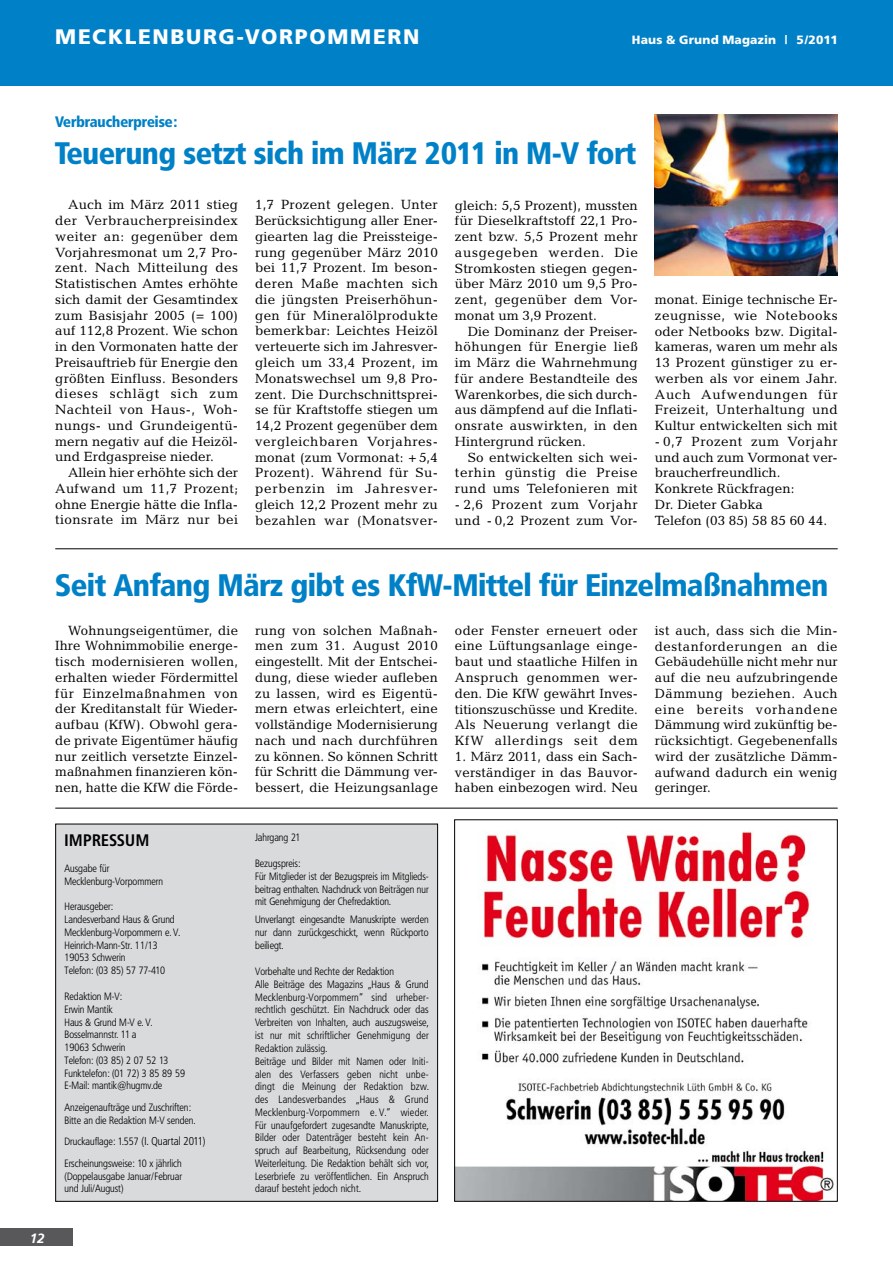
<style>
.page{position:relative;width:893px;height:1263px;background:#fff}
.page>*{position:absolute;margin:0;border:0;box-sizing:border-box;transform-origin:0 0}
.t1{font:900 30.75px "Frutiger Condensed BQ";color:#0081c7}
.t2{font:900 21px "Frutiger";letter-spacing:.08em;color:#fff}
.t3{font:700 16.5px "Frutiger Condensed BQ";letter-spacing:.03em;color:#000}
.t4{font:900 15px "Frutiger Condensed BQ";color:#0081c7}
.t5{font:13.5px/15.8px "Candida";letter-spacing:.01em;color:#000;text-align:justify}
.t6{font:italic 700 13.5px "Frutiger";color:#fff}
.t7{font:900 12px "Frutiger";letter-spacing:.015em;color:#fff}
.t8{font:300 10.5px/12.8px "Frutiger Condensed BQ";letter-spacing:.005em;color:#000}
.s1{font-size:11.25px}
</style>
<div class="page">
<div style="left:0;top:1229px;width:72px;height:17px;background:#58585a"></div>
<div style="left:0;top:0;width:893px;height:85px;background:#0081c7"></div>
<img style="left:456px;top:831px;width:378px;height:369px">
<div style="left:454px;top:819px;width:384px;height:383px;border:1px solid #000"></div>
<div style="left:56px;top:824px;width:382px;height:377px;background:#d9dadb"></div>
<div style="left:55px;top:824px;width:383px;height:378px;border:1px solid #000"></div>
<img style="left:655px;top:115px;width:183px;height:160px">
<hr style="left:55px;top:548px;width:783px;height:1px;background:#000">
<hr style="left:55px;top:808px;width:783px;height:1px;background:#000">
<h2 class="t2" style="left:55px;top:24px;width:366px">MECKLENBURG-VORPOMMERN</h2>
<p class="t7" style="left:632px;top:33px;width:207px">HAUS &amp; GRUND MAGAZIN | 5/2011</p>
<p class="t4" style="left:55px;top:112px;width:123px">Verbraucherpreise:</p>
<h1 class="t1" style="left:55px;top:134px;width:582px">Teuerung setzt sich im März 2011 in M-V fort</h1>
<p class="t5" style="left:55px;top:197px;width:184px;text-indent:13px">Auch im März 2011 stieg der Verbraucherpreisindex weiter an: gegenüber dem Vorjahresmonat um 2,7 Pro&shy;zent. Nach Mitteilung des Statistischen Amtes erhöhte sich damit der Gesamtindex zum Basisjahr 2005 (= 100) auf 112,8 Prozent. Wie schon in den Vormonaten hatte der Preisauftrieb für Energie den größten Einfluss. Besonders dieses schlägt sich zum Nachteil von Haus-, Woh&shy;nungs- und Grundeigentü&shy;mern negativ auf die Heizöl&shy;und Erdgaspreise nieder.</p>
<p class="t5" style="left:55px;top:465px;width:184px;text-indent:13px">Allein hier erhöhte sich der Aufwand um 11,7 Prozent; ohne Energie hätte die Infla&shy;tionsrate im März nur bei</p>
<p class="t5" style="left:255px;top:197px;width:184px">1,7 Prozent gelegen. Unter Berücksichtigung aller Ener&shy;giearten lag die Preissteige&shy;rung gegenüber März 2010 bei 11,7 Prozent. Im beson&shy;deren Maße machten sich die jüngsten Preiserhöhun&shy;gen für Mineralölprodukte bemerkbar: Leichtes Heizöl verteuerte sich im Jahresver&shy;gleich um 33,4 Prozent, im Monatswechsel um 9,8 Pro&shy;zent. Die Durchschnittsprei&shy;se für Kraftstoffe stiegen um 14,2 Prozent gegenüber dem vergleichbaren Vorjahres&shy;monat (zum Vormonat: + 5,4<br>Prozent). Während für Su&shy;perbenzin im Jahresver&shy;gleich 12,2 Prozent mehr zu bezahlen war (Monatsver-</p>
<p class="t5" style="left:455px;top:197px;width:184px">gleich: 5,5 Prozent), mussten für Dieselkraftstoff 22,1 Pro&shy;zent bzw. 5,5 Prozent mehr ausgegeben werden. Die Stromkosten stiegen gegen&shy;über März 2010 um 9,5 Pro&shy;zent, gegenüber dem Vor&shy;monat um 3,9 Prozent.</p>
<p class="t5" style="left:455px;top:323px;width:184px;text-indent:13px">Die Dominanz der Preiser&shy;höhungen für Energie ließ im März die Wahrnehmung für andere Bestandteile des Warenkorbes, die sich durch&shy;aus dämpfend auf die Inflati&shy;onsrate auswirkten, in den Hintergrund rücken.</p>
<p class="t5" style="left:455px;top:449px;width:184px;text-indent:13px">So entwickelten sich wei&shy;terhin günstig die Preise rund ums Telefonieren mit</p>
<p class="t5" style="left:455px;top:496px;width:184px">- 2,6 Prozent zum Vorjahr und - 0,2 Prozent zum Vor-</p>
<p class="t5" style="left:655px;top:292px;width:184px">monat. Einige technische Er&shy;zeugnisse, wie Notebooks oder Netbooks bzw. Digital&shy;kameras, waren um mehr als 13 Prozent günstiger zu er&shy;werben als vor einem Jahr.<br>Auch Aufwendungen für Freizeit, Unterhaltung und Kultur entwickelten sich mit</p>
<p class="t5" style="left:655px;top:433px;width:184px;text-align:left">- 0,7 Prozent zum Vorjahr und auch zum Vormonat ver&shy;braucherfreundlich.<br>Konkrete Rückfragen:<br>Dr. Dieter Gabka<br>Telefon (03 85) 58 85 60 44.</p>
<h1 class="t1" style="left:55px;top:566px;width:774px">Seit Anfang März gibt es KfW-Mittel für Einzelmaßnahmen</h1>
<p class="t5" style="left:55px;top:622px;width:184px;text-indent:13px">Wohnungseigentümer, die Ihre Wohnimmobilie energe&shy;tisch modernisieren wollen, erhalten wieder Fördermittel für Einzelmaßnahmen von der Kreditanstalt für Wieder&shy;aufbau (KfW). Obwohl gera&shy;de private Eigentümer häufig nur zeitlich versetzte Einzel&shy;maßnahmen finanzieren kön&shy;nen, hatte die KfW die Förde-</p>
<p class="t5" style="left:255px;top:622px;width:184px">rung von solchen Maßnah&shy;men zum 31. August 2010 eingestellt. Mit der Entschei&shy;dung, diese wieder aufleben zu lassen, wird es Eigentü&shy;mern etwas erleichtert, eine vollständige Modernisierung nach und nach durchführen zu können. So können Schritt für Schritt die Dämmung ver&shy;bessert, die Heizungsanlage</p>
<p class="t5" style="left:455px;top:622px;width:184px">oder Fenster erneuert oder eine Lüftungsanlage einge&shy;baut und staatliche Hilfen in Anspruch genommen wer&shy;den. Die KfW gewährt Inves&shy;titionszuschüsse und Kredite.<br>Als Neuerung verlangt die KfW allerdings seit dem</p>
<p class="t5" style="left:655px;top:622px;width:184px">ist auch, dass sich die Min&shy;destanforderungen an die Gebäudehülle nicht mehr nur auf die neu aufzubringende Dämmung beziehen. Auch eine bereits vorhandene Dämmung wird zukünftig be&shy;rücksichtigt. Gegebenenfalls wird der zusätzliche Dämm&shy;aufwand dadurch ein wenig geringer.</p>
<p class="t5" style="left:455px;top:748px;width:184px">1. März 2011, dass ein Sach&shy;verständiger in das Bauvor&shy;haben einbezogen wird. Neu</p>
<p class="t3" style="left:65px;top:830px;width:84px">IMP RESSUM</p>
<p class="t8" style="left:65px;top:862px;width:100px">Ausgabe für<br>Mecklenburg-Vorpommern</p>
<p class="t8" style="left:65px;top:900px;width:117px">Herausgeber:<br>Landesverband Haus &amp; Grund<br>Mecklenburg-Vorpommern e. V.<br>Heinrich-Mann-Str. 11/13<br>19053 Schwerin<br>Telefon: (03 85) 57 77-410</p>
<p class="t8" style="left:65px;top:990px;width:122px">Redaktion M-V:<br>Erwin Mantik<br>Haus &amp; Grund M-V e. V.<br>Bosselmannstr. 11 a<br>19063 Schwerin<br>Telefon: (03 85) 2 07 52 13<br>Funktelefon: (01 72) 3 85 89 59<br>E-Mail: mantik@hugmv.de</p>
<p class="t8" style="left:65px;top:1101px;width:132px">Anzeigenaufträge und Zuschriften:<br>Bitte an die Redaktion M-V senden.</p>
<p class="t8" style="left:65px;top:1131px;width:142px;line-height:21.6px">Druckauflage: 1.557 <span class="s1">(I. Quartal 2011)<br></span>Erscheinungsweise: 10 x jährlich</p>
<p class="t8" style="left:65px;top:1170px;width:119px">(Doppelausgabe Januar/Februar und Juli/August)</p>
<p class="t8" style="left:255px;top:831px;width:47px">Jahrgang 21</p>
<p class="t8" style="left:255px;top:857px;width:175px">Bezugspreis:<br>Für Mitglieder ist der Bezugspreis im Mitglieds&shy;beitrag enthalten. Nachdruck von Beiträgen nur mit Genehmigung der Chefredaktion.</p>
<p class="t8" style="left:255px;top:913px;width:175px;text-align:justify">Unverlangt eingesandte Manuskripte werden nur dann zurückgeschickt, wenn Rückporto beiliegt.</p>
<p class="t8" style="left:255px;top:965px;width:175px">Vorbehalte und Rechte der Redaktion<br>Alle Beiträge des Magazins „Haus &amp; Grund Mecklenburg-Vorpommern“ sind urheber&shy;rechtlich geschützt. Ein Nachdruck oder das Verbreiten von Inhalten, auch auszugsweise, ist nur mit schriftlicher Genehmigung der Redaktion zulässig.<br>Beiträge und Bilder mit Namen oder Initi&shy;alen des Verfassers geben nicht unbe&shy;dingt die Meinung der Redaktion bzw. des Landesverbandes „Haus &amp; Grund Mecklenburg-Vorpommern e. V.“ wieder.<br>Für unaufgefordert zugesandte Manuskripte, Bilder oder Datenträger besteht kein An&shy;spruch auf Bearbeitung, Rücksendung oder Weiterleitung. Die Redaktion behält sich vor, Leserbriefe zu veröffentlichen. Ein Anspruch darauf besteht jedoch nicht.</p>
<p class="t6" style="left:30px;top:1230px;width:17px">12</p>
</div>
